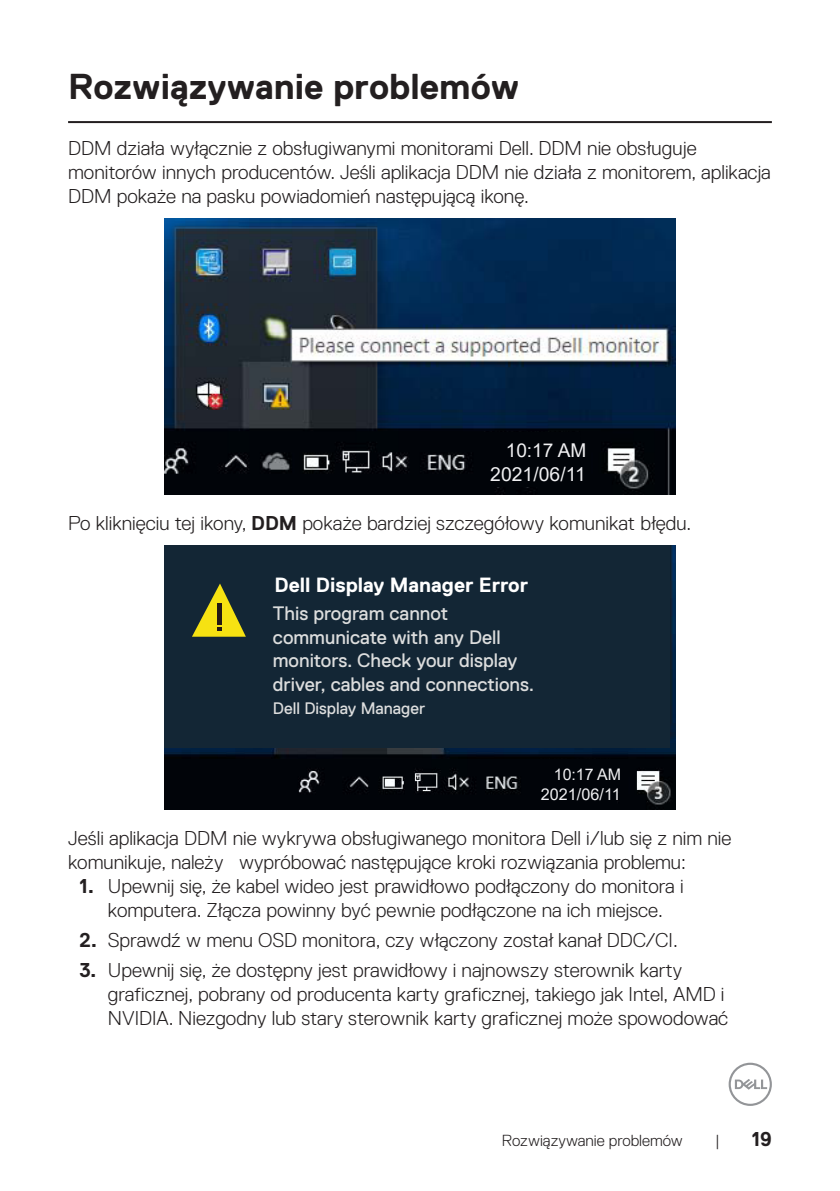
<style>
.page{position:relative;width:840px;height:1191px;background:#fff}
.page>*{position:absolute;margin:0;border:0;box-sizing:border-box;transform-origin:0 0}
.Head_1{font:700 36px "Dell Replica";color:#231f20}
.t1{font:700 20.6px "Dell Replica";color:#fff}
.Paragraph{font:300 20px/24px "Dell Replica";color:#231f20}
.t2{font:700 20px "Dell Replica";color:#231f20}
.t3{font:19.4px/23.4px "Dell Replica";color:#dcdddd}
.t4{font:19.4px "Arial";color:#f0f0f2}
.t5{font:19px "Arial";color:#f0f0f2}
.t6{font:16.6px "Dell Replica";color:#dcdddd}
.t7{font:16.2px "Arial";color:#f0f0f2}
.t8{font:300 16px "Dell Replica";color:#231f20}
.t9{font:16px "Arial";color:#f0f0f2}
.s1{font-weight:700}
</style>
<div class="page">
<svg style="left:728px;top:1062px;width:43px;height:44px"></svg>
<hr style="left:68px;top:121px;width:703px;height:2px;background:#231f20">
<img style="left:164px;top:218px;width:511px;height:276px">
<div style="left:475px;top:433px;width:104px;height:54px;background:#010409"></div>
<img style="left:164px;top:545px;width:511px;height:265px">
<div style="left:526px;top:759px;width:89px;height:47px;background:#010409"></div>
<div style="left:164px;top:545px;width:505px;height:203px;background:#132635"></div>
<svg style="left:192px;top:583px;width:54px;height:53px"></svg>
<p class="Head_1" style="left:68px;top:66px;width:452px">Rozwiązywanie problemów</p>
<p class="Paragraph" style="left:68px;top:136px;width:703px">DDM działa wyłącznie z obsługiwanymi monitorami Dell. DDM nie obsługuje monitorów innych producentów. Jeśli aplikacja DDM nie działa z monitorem, aplikacja<br>DDM pokaże na pasku powiadomień następującą ikonę.</p>
<p class="t5" style="left:505px;top:437px;width:82px">10:17 AM</p>
<p class="t4" style="left:490px;top:460px;width:97px">2021/06/11</p>
<p class="Paragraph" style="left:68px;top:511px;width:624px">Po kliknięciu tej ikony, <span class="s1">DDM</span> pokaże bardziej szczegółowy komunikat błędu.</p>
<p class="t1" style="left:274px;top:573px;width:255px">Dell Display Manager Error</p>
<p class="t3" style="left:273px;top:602px;width:263px">This program cannot communicate with any Dell monitors. Check your display driver, cables and connections.</p>
<p class="t6" style="left:273px;top:699px;width:154px">Dell Display Manager</p>
<p class="t9" style="left:553px;top:763px;width:69px">10:17 AM</p>
<p class="t7" style="left:540px;top:783px;width:81px">2021/06/11</p>
<p class="Paragraph" style="left:68px;top:826px;width:664px">Jeśli aplikacja DDM nie wykrywa obsługiwanego monitora Dell i/lub się z nim nie komunikuje, należy wypróbować następujące kroki rozwiązania problemu:</p>
<p class="Paragraph" style="left:79px;top:874px;width:605px;text-align:center"><span class="s1">1.</span> Upewnij się, że kabel wideo jest prawidłowo podłączony do monitora i komputera. Złącza powinny być pewnie podłączone na ich miejsce.</p>
<p class="Paragraph" style="left:79px;top:928px;width:599px"><span class="s1">2.</span> Sprawdź w menu OSD monitora, czy włączony został kanał DDC/CI.</p>
<p class="Paragraph" style="left:108px;top:958px;width:621px;text-indent:-28px"><span class="s1">3.</span> Upewnij się, że dostępny jest prawidłowy i najnowszy sterownik karty graficznej, pobrany od producenta karty graficznej, takiego jak Intel, AMD i<br>NVIDIA. Niezgodny lub stary sterownik karty graficznej może spowodować</p>
<p class="t8" style="left:501px;top:1131px;width:182px">Rozwiązywanie problemów</p>
<p class="t8" style="left:714px;top:1131px;width:6px">|</p>
<p class="t2" style="left:751px;top:1127px;width:21px">19</p>
</div>
